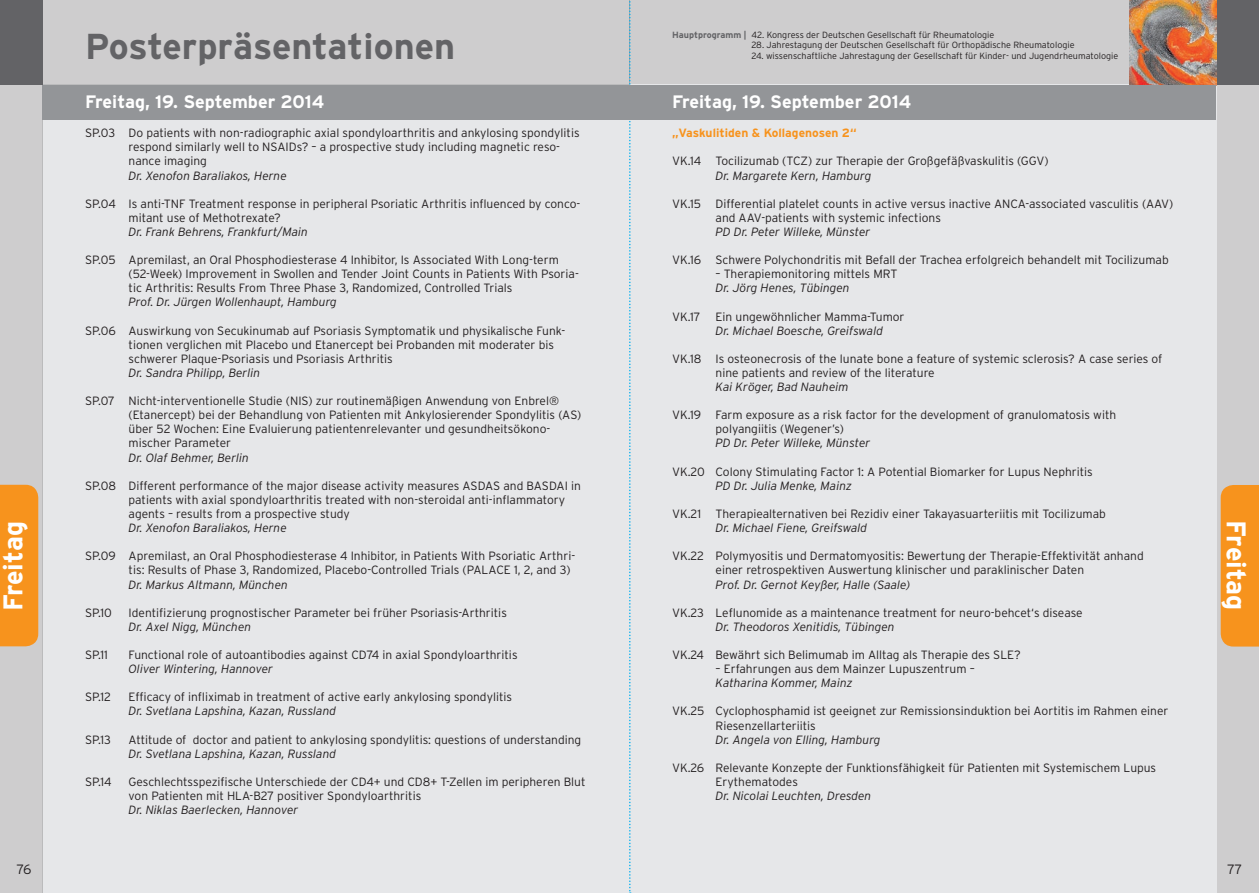
<style>
.page{position:relative;width:1259px;height:893px;background:#fff}
.page>*{position:absolute;margin:0;border:0;box-sizing:border-box;transform-origin:0 0}
.t1{font:700 36px "Interstate";color:#636366}
.t2{font:700 27px "Interstate";letter-spacing:-.005em;color:#fff}
.t3{font:700 18px "Interstate";color:#fff}
.t4{font:300 13.5px "Interstate";color:#231f20}
.t5{font:300 12px/14.1px "Interstate";color:#231f20}
.t6{font:italic 300 12px "Interstate";color:#231f20}
.t7{font:700 12px "Interstate";color:#f7931d}
.t8{font:300 9px "Interstate";color:#231f20}
.s1{font-weight:700;color:#636366}
</style>
<div class="page">
<div style="left:629px;top:0;width:630px;height:85px;background:#cecdce"></div>
<div style="left:1216px;top:85px;width:43px;height:808px;background:#cecdce"></div>
<div style="left:629px;top:85px;width:587px;height:808px;background:#e6e7e9"></div>
<div style="left:43px;top:85px;width:586px;height:808px;background:#e6e7e9"></div>
<div style="left:1216px;top:0;width:43px;height:85px;background:#636366"></div>
<div style="left:2px;top:0;width:627px;height:85px;background:#cecdce"></div>
<div style="left:0;top:0;width:43px;height:85px;background:#636366"></div>
<img style="left:1129px;top:0;width:87px;height:85px">
<div style="left:0;top:85px;width:43px;height:808px;background:#cecdce"></div>
<svg style="left:629px;top:0;width:2px;height:893px"></svg>
<div style="left:43px;top:85px;width:586px;height:35px;background:#939598"></div>
<div style="left:629px;top:85px;width:587px;height:35px;background:#939598"></div>
<div style="left:0;top:485px;width:38px;height:161px;background:#f7931d"></div>
<div style="left:1220px;top:485px;width:39px;height:162px;background:#f7931d"></div>
<h1 class="t1" style="left:85px;top:27px;width:371px">Posterpräsentationen</h1>
<p class="t8" style="left:672px;top:29px;width:324px"><span class="s1">Hauptprogramm |</span> 42. Kongress der Deutschen Gesellschaft für Rheumatologie</p>
<p class="t8" style="left:751px;top:40px;width:324px">28. Jahrestagung der Deutschen Gesellschaft für Orthopädische Rheumatologie</p>
<p class="t8" style="left:751px;top:51px;width:368px">24. wissenschaftliche Jahrestagung der Gesellschaft für Kinder- und Jugendrheumatologie</p>
<h3 class="t3" style="left:85px;top:91px;width:241px">Freitag, 19. September 2014</h3>
<h3 class="t3" style="left:672px;top:92px;width:241px">Freitag, 19. September 2014</h3>
<p class="t5" style="left:129px;top:126px;width:452px;text-indent:-44px">SP.03 Do patients with non-radiographic axial spondyloarthritis and ankylosing spondylitis respond similarly well to NSAIDs? – a prospective study including magnetic reso&shy;nance imaging</p>
<p class="t6" style="left:129px;top:169px;width:160px">Dr. Xenofon Baraliakos, Herne</p>
<p class="t5" style="left:129px;top:196px;width:453px;text-indent:-44px">SP.04 Is anti-TNF Treatment response in peripheral Psoriatic Arthritis influenced by conco&shy;mitant use of Methotrexate?</p>
<p class="t6" style="left:129px;top:225px;width:181px">Dr. Frank Behrens, Frankfurt/Main</p>
<p class="t5" style="left:129px;top:253px;width:452px;text-indent:-44px">SP.05 Apremilast, an Oral Phosphodiesterase 4 Inhibitor, Is Associated With Long-term (52-Week) Improvement in Swollen and Tender Joint Counts in Patients With Psoria&shy;tic Arthritis: Results From Three Phase 3, Randomized, Controlled Trials</p>
<p class="t6" style="left:129px;top:295px;width:210px">Prof. Dr. Jürgen Wollenhaupt, Hamburg</p>
<p class="t5" style="left:129px;top:323px;width:438px;text-indent:-44px">SP.06 Auswirkung von Secukinumab auf Psoriasis Symptomatik und physikalische Funk&shy;tionen verglichen mit Placebo und Etanercept bei Probanden mit moderater bis schwerer Plaque-Psoriasis und Psoriasis Arthritis</p>
<p class="t6" style="left:129px;top:366px;width:133px">Dr. Sandra Philipp, Berlin</p>
<p class="t5" style="left:129px;top:394px;width:454px;text-indent:-44px">SP.07 Nicht-interventionelle Studie (NIS) zur routinemäßigen Anwendung von Enbrel® (Etanercept) bei der Behandlung von Patienten mit Ankylosierender Spondylitis (AS) über 52 Wochen: Eine Evaluierung patientenrelevanter und gesundheitsökono&shy;mischer Parameter</p>
<p class="t6" style="left:129px;top:451px;width:122px">Dr. Olaf Behmer, Berlin</p>
<p class="t5" style="left:129px;top:478px;width:454px;text-indent:-44px">SP.08 Different performance of the major disease activity measures ASDAS and BASDAI in patients with axial spondyloarthritis treated with non-steroidal anti-inflammatory agents – results from a prospective study</p>
<p class="t6" style="left:129px;top:521px;width:160px">Dr. Xenofon Baraliakos, Herne</p>
<p class="t5" style="left:129px;top:549px;width:448px;text-indent:-44px">SP.09 Apremilast, an Oral Phosphodiesterase 4 Inhibitor, in Patients With Psoriatic Arthri&shy;tis: Results of Phase 3, Randomized, Placebo-Controlled Trials (PALACE 1, 2, and 3)</p>
<p class="t6" style="left:129px;top:577px;width:161px">Dr. Markus Altmann, München</p>
<p class="t5" style="left:85px;top:605px;width:28px">SP.10</p>
<p class="t5" style="left:129px;top:605px;width:380px">Identifizierung prognostischer Parameter bei früher Psoriasis-Arthritis</p>
<p class="t6" style="left:129px;top:620px;width:124px">Dr. Axel Nigg, München</p>
<p class="t5" style="left:85px;top:648px;width:24px">SP.11</p>
<p class="t5" style="left:129px;top:648px;width:390px">Functional role of autoantibodies against CD74 in axial Spondyloarthritis</p>
<p class="t6" style="left:129px;top:662px;width:146px">Oliver Wintering, Hannover</p>
<p class="t5" style="left:85px;top:690px;width:28px">SP.12</p>
<p class="t5" style="left:129px;top:690px;width:385px">Efficacy of infliximab in treatment of active early ankylosing spondylitis</p>
<p class="t6" style="left:129px;top:704px;width:209px">Dr. Svetlana Lapshina, Kazan, Russland</p>
<p class="t5" style="left:85px;top:732px;width:27px">SP.13</p>
<p class="t5" style="left:129px;top:732px;width:454px">Attitude of doctor and patient to ankylosing spondylitis: questions of understanding</p>
<p class="t6" style="left:129px;top:747px;width:209px">Dr. Svetlana Lapshina, Kazan, Russland</p>
<p class="t5" style="left:85px;top:774px;width:28px">SP.14</p>
<p class="t5" style="left:129px;top:774px;width:458px">Geschlechtsspezifische Unterschiede der CD4+ und CD8+ T-Zellen im peripheren Blut von Patienten mit HLA-B27 positiver Spondyloarthritis</p>
<p class="t6" style="left:129px;top:803px;width:171px">Dr. Niklas Baerlecken, Hannover</p>
<p class="t7" style="left:672px;top:126px;width:186px">„Vaskulitiden &amp; Kollagenosen 2“</p>
<p class="t5" style="left:672px;top:154px;width:378px">VK.14 Tocilizumab (TCZ) zur Therapie der Großgefäßvaskulitis (GGV)</p>
<p class="t6" style="left:715px;top:169px;width:157px">Dr. Margarete Kern, Hamburg</p>
<p class="t5" style="left:715px;top:196px;width:459px;text-indent:-44px">VK.15 Differential platelet counts in active versus inactive ANCA-associated vasculitis (AAV) and AAV-patients with systemic infections</p>
<p class="t6" style="left:715px;top:225px;width:156px">PD Dr. Peter Willeke, Münster</p>
<p class="t5" style="left:672px;top:253px;width:498px">VK.16 Schwere Polychondritis mit Befall der Trachea erfolgreich behandelt mit Tocilizumab</p>
<p class="t5" style="left:715px;top:267px;width:183px">– Therapiemonitoring mittels MRT</p>
<p class="t6" style="left:715px;top:281px;width:136px">Dr. Jörg Henes, Tübingen</p>
<p class="t5" style="left:672px;top:309px;width:30px">VK.17</p>
<p class="t5" style="left:715px;top:309px;width:190px">Ein ungewöhnlicher Mamma-Tumor</p>
<p class="t6" style="left:715px;top:324px;width:169px">Dr. Michael Boesche, Greifswald</p>
<p class="t5" style="left:715px;top:351px;width:448px;text-indent:-44px">VK.18 Is osteonecrosis of the lunate bone a feature of systemic sclerosis? A case series of nine patients and review of the literature</p>
<p class="t6" style="left:715px;top:380px;width:135px">Kai Kröger, Bad Nauheim</p>
<p class="t5" style="left:715px;top:408px;width:402px;text-indent:-44px">VK.19 Farm exposure as a risk factor for the development of granulomatosis with polyangiitis (Wegener’s)</p>
<p class="t6" style="left:715px;top:436px;width:156px">PD Dr. Peter Willeke, Münster</p>
<p class="t5" style="left:672px;top:464px;width:422px">VK.20 Colony Stimulating Factor 1: A Potential Biomarker for Lupus Nephritis</p>
<p class="t6" style="left:715px;top:479px;width:138px">PD Dr. Julia Menke, Mainz</p>
<p class="t5" style="left:672px;top:507px;width:435px">VK.21 Therapiealternativen bei Rezidiv einer Takayasuarteriitis mit Tocilizumab</p>
<p class="t6" style="left:715px;top:521px;width:153px">Dr. Michael Fiene, Greifswald</p>
<p class="t5" style="left:715px;top:549px;width:430px;text-indent:-44px">VK.22 Polymyositis und Dermatomyositis: Bewertung der Therapie-Effektivität anhand einer retrospektiven Auswertung klinischer und paraklinischer Daten</p>
<p class="t6" style="left:715px;top:577px;width:196px">Prof. Dr. Gernot Keyßer, Halle (Saale)</p>
<p class="t5" style="left:672px;top:605px;width:412px">VK.23 Leflunomide as a maintenance treatment for neuro-behcet‘s disease</p>
<p class="t6" style="left:715px;top:620px;width:181px">Dr. Theodoros Xenitidis, Tübingen</p>
<p class="t5" style="left:672px;top:648px;width:350px">VK.24 Bewährt sich Belimumab im Alltag als Therapie des SLE?</p>
<p class="t5" style="left:715px;top:662px;width:261px">– Erfahrungen aus dem Mainzer Lupuszentrum –</p>
<p class="t6" style="left:715px;top:676px;width:139px">Katharina Kommer, Mainz</p>
<p class="t5" style="left:715px;top:704px;width:454px;text-indent:-44px">VK.25 Cyclophosphamid ist geeignet zur Remissionsinduktion bei Aortitis im Rahmen einer<br>Riesenzellarteriitis</p>
<p class="t6" style="left:715px;top:733px;width:166px">Dr. Angela von Elling, Hamburg</p>
<p class="t5" style="left:715px;top:760px;width:442px;text-indent:-44px">VK.26 Relevante Konzepte der Funktionsfähigkeit für Patienten mit Systemischem Lupus<br>Erythematodes</p>
<p class="t6" style="left:715px;top:789px;width:157px">Dr. Nicolai Leuchten, Dresden</p>
<h2 class="t2" style="left:-2px;top:611px;width:92px;rotate:-90deg">Freitag</h2>
<h2 class="t2" style="left:1251px;top:520px;width:92px;rotate:90deg">Freitag</h2>
<p class="t4" style="left:17px;top:861px;width:16px">76</p>
<p class="t4" style="left:1227px;top:861px;width:16px">77</p>
</div>
